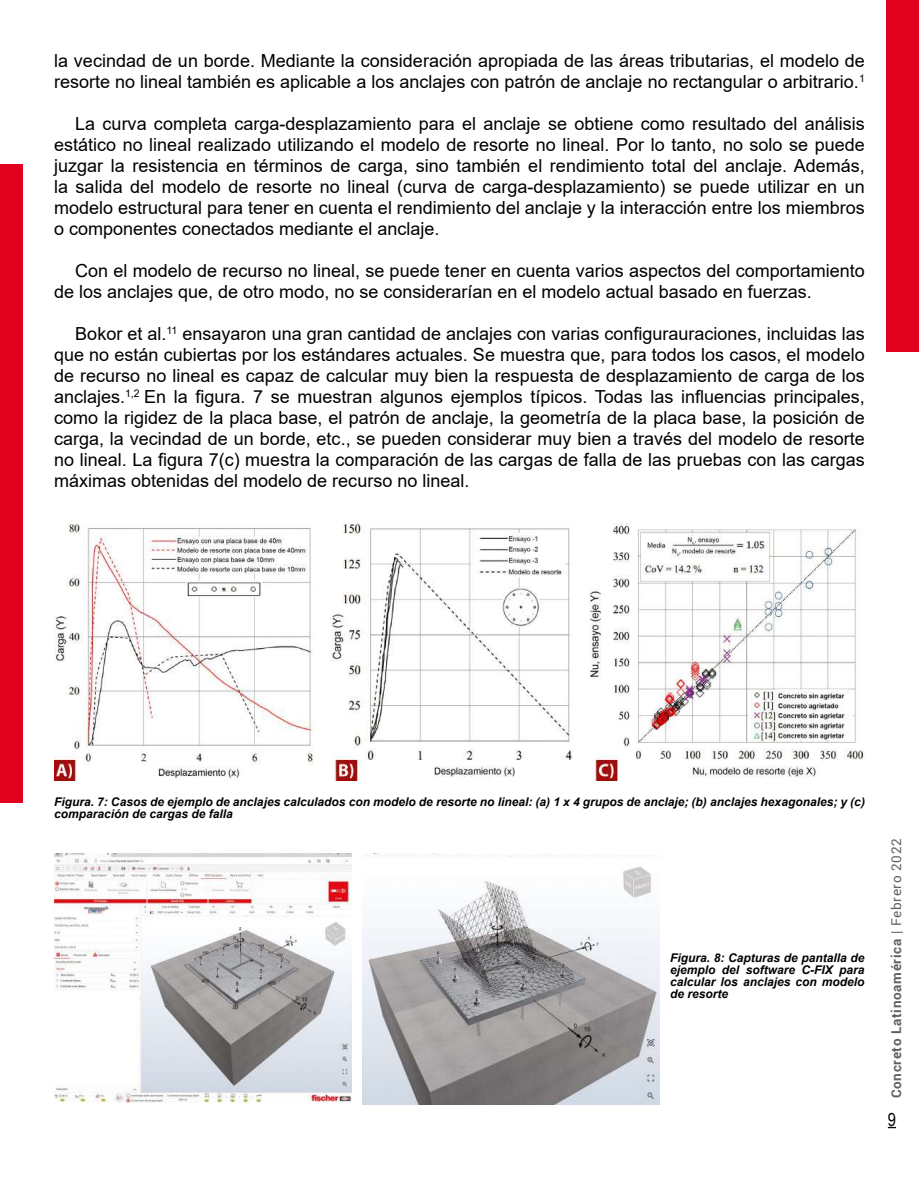
<style>
.page{position:relative;width:919px;height:1187px;background:#fff}
.page>*{position:absolute;margin:0;border:0;box-sizing:border-box;transform-origin:0 0}
.t1{font:18px/21px "Arial";color:#000}
.t2{font:18px "Arial Narrow";color:#000}
.t3{font:700 13.5px "Roboto";letter-spacing:.05em;color:#616160}
.t4{font:italic 700 12px/12px "Arial";color:#020203}
.s1{font-weight:400}
</style>
<div class="page">
<svg style="left:887px;top:1126px;width:9px;height:2px"></svg>
<div style="left:0;top:164px;width:22px;height:638px;background:#e1001e"></div>
<div style="left:886px;top:0;width:32px;height:351px;background:#e1001e"></div>
<img style="left:54px;top:523px;width:810px;height:257px">
<img style="left:54px;top:853px;width:297px;height:249px">
<img style="left:362px;top:853px;width:297px;height:250px">
<p class="t1" style="left:54px;top:50px;width:812px">la vecindad de un borde. Mediante la consideración apropiada de las áreas tributarias, el modelo de resorte no lineal también es aplicable a los anclajes con patrón de anclaje no rectangular o arbitrario.<sup>1</sup></p>
<p class="t1" style="left:54px;top:113px;width:812px;text-align:justify;text-indent:21px">La curva completa carga-desplazamiento para el anclaje se obtiene como resultado del análisis estático no lineal realizado utilizando el modelo de resorte no lineal. Por lo tanto, no solo se puede juzgar la resistencia en términos de carga, sino también el rendimiento total del anclaje. Además, la salida del modelo de resorte no lineal (curva de carga-desplazamiento) se puede utilizar en un modelo estructural para tener en cuenta el rendimiento del anclaje y la interacción entre los miembros o componentes conectados mediante el anclaje.</p>
<p class="t1" style="left:54px;top:260px;width:812px;text-indent:21px">Con el modelo de recurso no lineal, se puede tener en cuenta varios aspectos del comportamiento de los anclajes que, de otro modo, no se considerarían en el modelo actual basado en fuerzas.</p>
<p class="t1" style="left:54px;top:323px;width:812px;text-align:justify;text-indent:21px">Bokor et al.<sup>11</sup> ensayaron una gran cantidad de anclajes con varias configurauraciones, incluidas las que no están cubiertas por los estándares actuales. Se muestra que, para todos los casos, el modelo de recurso no lineal es capaz de calcular muy bien la respuesta de desplazamiento de carga de los anclajes.<sup>1,2</sup> En la figura. 7 se muestran algunos ejemplos típicos. Todas las influencias principales, como la rigidez de la placa base, el patrón de anclaje, la geometría de la placa base, la posición de carga, la vecindad de un borde, etc., se pueden considerar muy bien a través del modelo de resorte no lineal. La figura 7(c) muestra la comparación de las cargas de falla de las pruebas con las cargas máximas obtenidas del modelo de recurso no lineal.</p>
<p class="t4" style="left:54px;top:795px;width:812px">Figura. 7: Casos de ejemplo de anclajes calculados con modelo de resorte no lineal: (a) 1 x 4 grupos de anclaje; (b) anclajes hexagonales; y (c) comparación de cargas de falla</p>
<p class="t4" style="left:670px;top:952px;width:196px;text-align:justify">Figura. 8: Capturas de pantalla de ejemplo del software C-FIX para calcular los anclajes con modelo de resorte</p>
<p class="t3" style="left:886px;top:1098px;width:261px;rotate:-90deg">Concreto Latinoamérica <span class="s1">| Febrero 2022</span></p>
<p class="t2" style="left:887px;top:1105px;width:10px">9</p>
</div>
